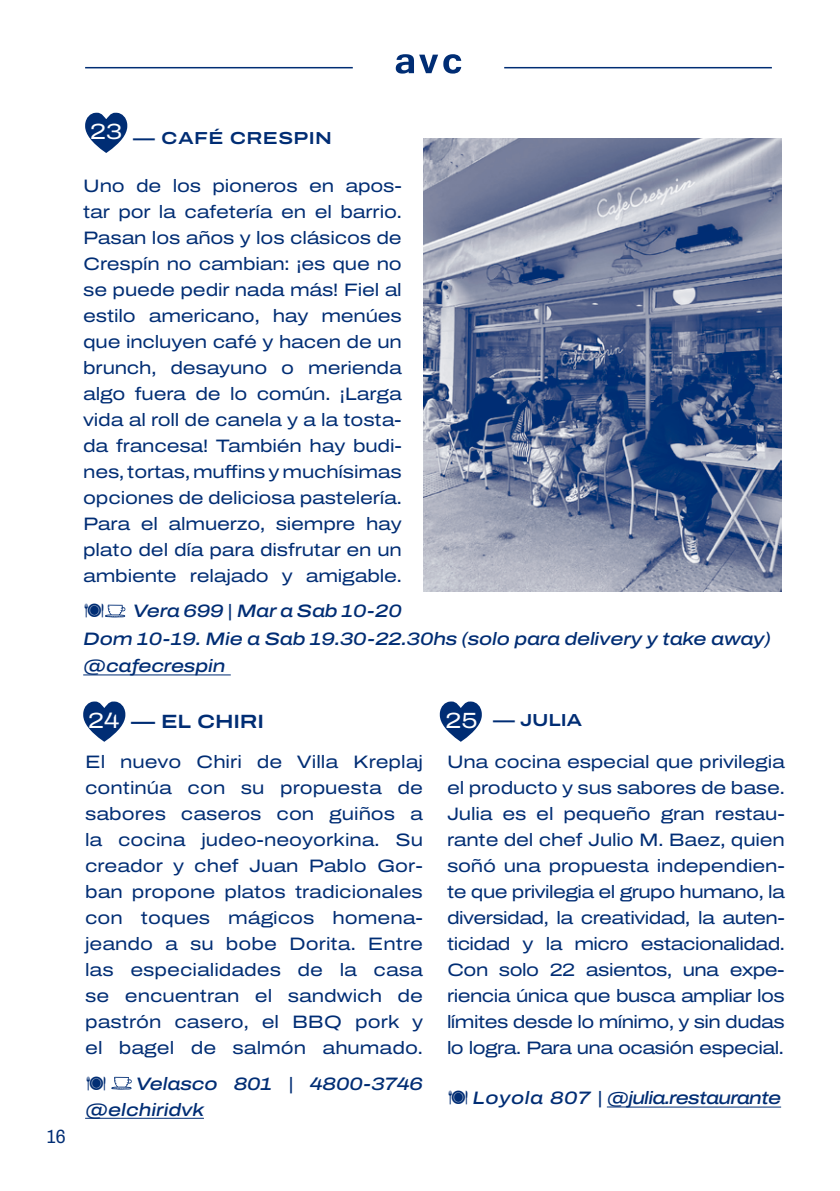
<style>
.page{position:relative;width:840px;height:1191px;background:#fff}
.page>*{position:absolute;margin:0;border:0;box-sizing:border-box;transform-origin:0 0}
.t1{font:22px "Archivo Expanded";color:#fff}
.t2{font:600 19.2px "Archivo Expanded";letter-spacing:-.01em;color:#002d74}
.t3{font:semi-condensed 19.2px "Archivo";color:#002d74}
.t4{font:18px/26px "Archivo Expanded";letter-spacing:-.01em;color:#002d74;text-align:justify}
.t5{font:italic 500 18px/27.4px "Archivo Expanded";letter-spacing:-.01em;color:#002d74}
.t6{font:italic 500 18px "Archivo Expanded";letter-spacing:-.04em;color:#002d74}
.t7{font:600 17.4px "Archivo Expanded";letter-spacing:.02em;color:#002d74}
.s1{font-size:17.4px}
</style>
<div class="page">
<svg style="left:395px;top:54px;width:66px;height:20px"></svg>
<hr style="left:85px;top:67px;width:267px;height:1px;background:#002d74">
<hr style="left:504px;top:67px;width:267px;height:1px;background:#002d74">
<hr style="left:83px;top:674px;width:148px;height:1px;background:#002d74">
<img style="left:423px;top:138px;width:358px;height:454px">
<hr style="left:85px;top:1117px;width:119px;height:1px;background:#002d74">
<svg style="left:111px;top:1076px;width:21px;height:13px"></svg>
<svg style="left:606px;top:1106px;width:22px;height:1px"></svg>
<hr style="left:628px;top:1106px;width:152px;height:1px;background:#002d74">
<svg style="left:83px;top:701px;width:43px;height:41px"></svg>
<svg style="left:85px;top:112px;width:43px;height:41px"></svg>
<svg style="left:439px;top:701px;width:43px;height:41px"></svg>
<svg style="left:105px;top:604px;width:20px;height:13px"></svg>
<p class="t3" style="left:47px;top:1122px;width:20px">16</p>
<p class="t1" style="left:90px;top:115px;width:34px">23</p>
<p class="t7" style="left:133px;top:125px;width:200px">— CAFÉ CRESPIN</p>
<p class="t4" style="left:83px;top:173px;width:320px">Uno de los pioneros en apos&shy;tar por la cafetería en el barrio.<br>Pasan los años y los clásicos de Crespín no cambian: ¡es que no se puede pedir nada más! Fiel al estilo americano, hay menúes que incluyen café y hacen de un brunch, desayuno o merienda algo fuera de lo común. ¡Larga vida al roll de canela y a la tosta&shy;da francesa! También hay budi&shy;nes, tortas, muffins y muchísimas opciones de deliciosa pastelería.<br>Para el almuerzo, siempre hay plato del día para disfrutar en un ambiente relajado y amigable.</p>
<p class="t5" style="left:83px;top:597px;width:688px;text-indent:49px">Vera 699 | Mar a Sab 10-20<br>Dom 10-19. Mie a Sab 19.30-22.30hs (solo para delivery y take away) @cafecrespin</p>
<p class="t2" style="left:131px;top:707px;width:134px">— EL CHIRI</p>
<p class="t4" style="left:85px;top:749px;width:339px">El nuevo Chiri de Villa Kreplaj continúa con su propuesta de sabores caseros con guiños a la cocina judeo-neoyorkina. Su creador y chef Juan Pablo Gor&shy;ban propone platos tradicionales con toques mágicos homena&shy;jeando a su bobe Dorita. Entre las especialidades de la casa se encuentran el sandwich de pastrón casero, el BBQ pork y el bagel de salmón ahumado.</p>
<p class="t5" style="left:85px;top:1070px;width:339px;line-height:26px;text-indent:51px">Velasco 801 | 4800-3746 @elchiridvk</p>
<p class="t1" style="left:88px;top:704px;width:33px">24</p>
<p class="t1" style="left:445px;top:704px;width:34px">25</p>
<p class="t7" style="left:493px;top:707px;width:91px">— JULIA</p>
<p class="t4" style="left:447px;top:749px;width:339px">Una cocina especial que privilegia el producto y sus sabores de base.<br>Julia es el pequeño gran restau&shy;rante del chef Julio M. Baez, quien soñó una propuesta independien&shy;te que privilegia el grupo humano, la diversidad, la creatividad, la auten&shy;ticidad y la micro estacionalidad.<br>Con solo 22 asientos, una expe&shy;riencia única que busca ampliar los límites desde lo mínimo, y sin dudas lo logra. Para una ocasión especial.</p>
<p class="t6" style="left:472px;top:1084px;width:310px">Loyola 807 | <span class="s1">@</span>julia.restaurante</p>
</div>
